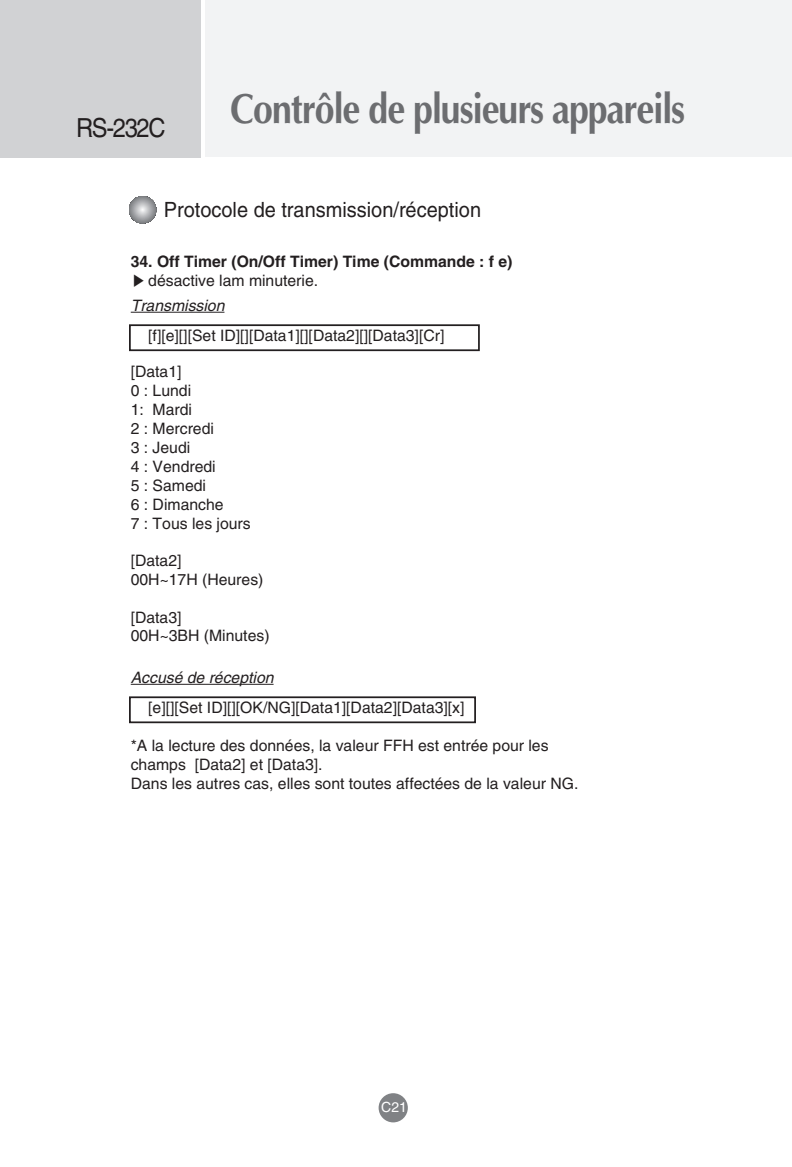
<style>
.page{position:relative;width:792px;height:1167px;background:#fff}
.page>*{position:absolute;margin:0;border:0;box-sizing:border-box;transform-origin:0 0}
.t1{font:700 42px "Optima";letter-spacing:-.03em;color:#6c6d70;scale:.85 1}
.t2{font:26.25px "Helvetica";letter-spacing:-.055em;color:#231f20;scale:.9 1}
.t3{font:21px "Helvetica";color:#231f20;scale:.95 1}
.t4{font:15.75px/18.9px "Helvetica";color:#231f20}
.t5{font:700 15.75px "Helvetica";color:#231f20}
.t6{font:italic 15.75px "Helvetica";color:#231f20}
.t7{font:14px "Helvetica";color:#fff}
</style>
<div class="page">
<div style="left:205px;top:0;width:586px;height:157px;background:#f2f3f4"></div>
<div style="left:0;top:0;width:201px;height:158px;background:#d1d2d4"></div>
<div style="left:378px;top:1093px;width:29px;height:29px;background:#808285;border-radius:50%"></div>
<hr style="left:131px;top:312px;width:93px;height:1px;background:#231f20">
<svg style="left:129px;top:324px;width:351px;height:400px"></svg>
<svg style="left:129px;top:196px;width:27px;height:27px"></svg>
<h2 class="t2" style="left:76px;top:118px;width:101px">RS-232C</h2>
<h1 class="t1" style="left:230px;top:92px;width:536px">Contrôle de plusieurs appareils</h1>
<h3 class="t3" style="left:164px;top:201px;width:335px">Protocole de transmission/réception</h3>
<p class="t5" style="left:131px;top:256px;width:383px">34. Off Timer (On/Off Timer) Time (Commande : f e)</p>
<p class="t4" style="left:148px;top:273px;width:171px">désactive lam minuterie.</p>
<p class="t6" style="left:131px;top:299px;width:95px">Transmission</p>
<p class="t4" style="left:148px;top:328px;width:297px">[f][e][][Set ID][][Data1][][Data2][][Data3][Cr]</p>
<p class="t4" style="left:131px;top:364px;width:121px">[Data1]<br>0 : Lundi<br>1: Mardi<br>2 : Mercredi<br>3 : Jeudi<br>4 : Vendredi<br>5 : Samedi<br>6 : Dimanche<br>7 : Tous les jours</p>
<p class="t4" style="left:131px;top:553px;width:134px">[Data2]<br>00H~17H (Heures)</p>
<p class="t4" style="left:131px;top:610px;width:140px;line-height:17.5px">[Data3]<br>00H~3BH (Minutes)</p>
<p class="t6" style="left:131px;top:671px;width:144px">Accusé de réception</p>
<p class="t4" style="left:148px;top:700px;width:317px">[e][][Set ID][][OK/NG][Data1][Data2][Data3][x]</p>
<p class="t4" style="left:131px;top:737px;width:449px">*A la lecture des données, la valeur FFH est entrée pour les champs [Data2] et [Data3].<br>Dans les autres cas, elles sont toutes affectées de la valeur NG.</p>
<p class="t7" style="left:381px;top:1101px;width:27px">C21</p>
</div>
